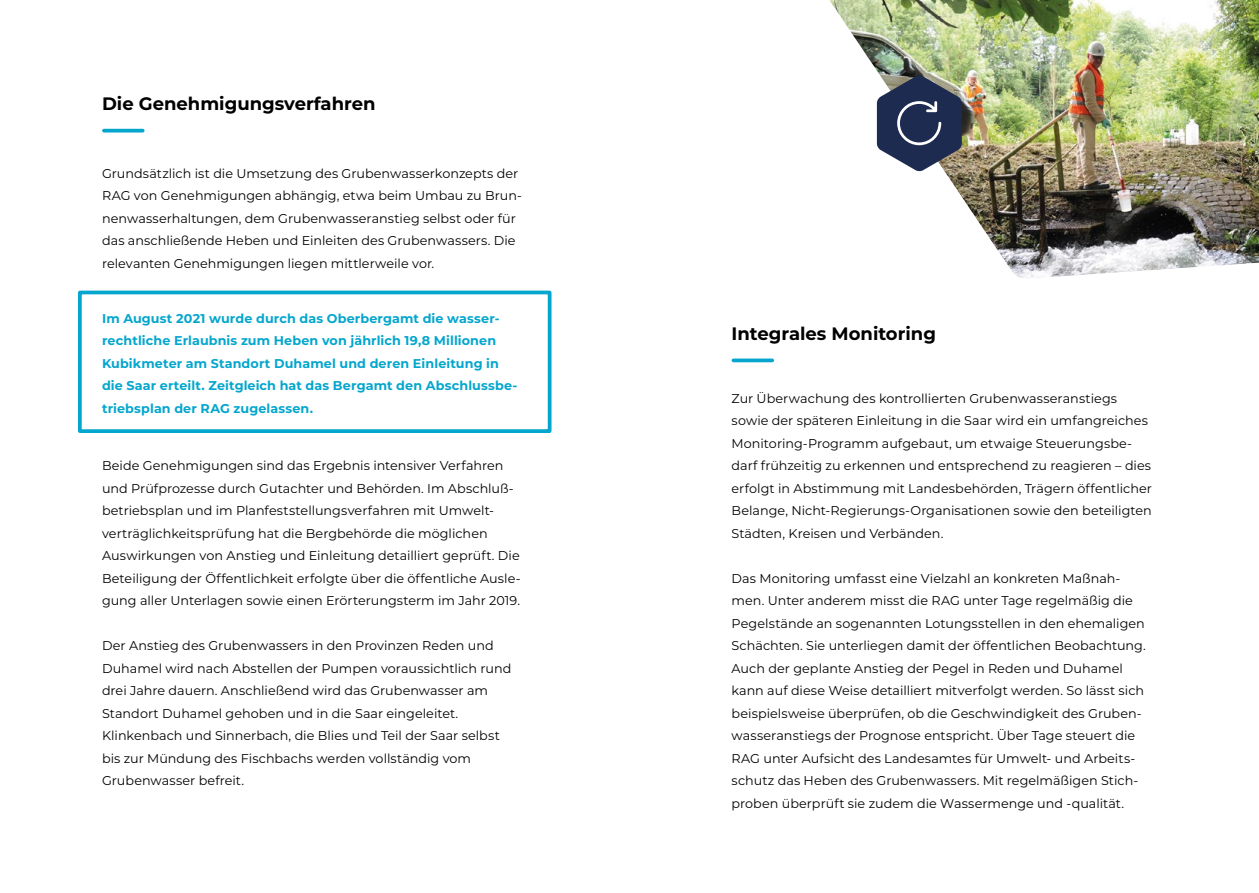
<style>
.page{position:relative;width:1259px;height:893px;background:#fff}
.page>*{position:absolute;margin:0;border:0;box-sizing:border-box;transform-origin:0 0}
.t1{font:700 18px "Montserrat";color:#000}
.t2{font:12.75px/22.5px "Montserrat";color:#000}
.t3{font:700 12.75px/22.5px "Montserrat";letter-spacing:.01em;color:#05a6ce}
</style>
<div class="page">
<svg style="left:104px;top:129px;width:39px;height:4px"></svg>
<img style="left:829px;top:0;width:430px;height:278px">
<hr style="left:733px;top:359px;width:39px;height:3px;background:#05a6ce">
<div style="left:78px;top:291px;width:473px;height:142px;border:4px solid #05a6ce"></div>
<svg style="left:877px;top:75px;width:85px;height:96px;background:#4f586f"></svg>
<h1 class="t1" style="left:102px;top:91px;width:275px">Die Genehmigungsverfahren</h1>
<p class="t2" style="left:102px;top:161px;width:421px">Grundsätzlich ist die Umsetzung des Grubenwasserkonzepts der RAG von Genehmigungen abhängig, etwa beim Umbau zu Brun&shy;nenwasserhaltungen, dem Grubenwasseranstieg selbst oder für das anschließende Heben und Einleiten des Grubenwassers. Die relevanten Genehmigungen liegen mittlerweile vor.</p>
<p class="t3" style="left:102px;top:307px;width:417px">Im August 2021 wurde durch das Oberbergamt die wasser&shy;rechtliche Erlaubnis zum Heben von jährlich 19,8 Millionen Kubikmeter am Standort Duhamel und deren Einleitung in die Saar erteilt. Zeitgleich hat das Bergamt den Abschlussbe&shy;triebsplan der RAG zugelassen.</p>
<p class="t2" style="left:102px;top:454px;width:420px">Beide Genehmigungen sind das Ergebnis intensiver Verfahren und Prüfprozesse durch Gutachter und Behörden. Im Abschluß&shy;betriebsplan und im Planfeststellungsverfahren mit Umwelt&shy;verträglichkeitsprüfung hat die Bergbehörde die möglichen Auswirkungen von Anstieg und Einleitung detailliert geprüft. Die Beteiligung der Öffentlichkeit erfolgte über die öffentliche Ausle&shy;gung aller Unterlagen sowie einen Erörterungsterm im Jahr 2019.</p>
<p class="t2" style="left:102px;top:634px;width:411px">Der Anstieg des Grubenwassers in den Provinzen Reden und Duhamel wird nach Abstellen der Pumpen voraussichtlich rund drei Jahre dauern. Anschließend wird das Grubenwasser am Standort Duhamel gehoben und in die Saar eingeleitet.<br>Klinkenbach und Sinnerbach, die Blies und Teil der Saar selbst bis zur Mündung des Fischbachs werden vollständig vom Grubenwasser befreit.</p>
<h1 class="t1" style="left:731px;top:320px;width:206px">Integrales Monitoring</h1>
<p class="t2" style="left:731px;top:386px;width:422px">Zur Überwachung des kontrollierten Grubenwasseranstiegs sowie der späteren Einleitung in die Saar wird ein umfangreiches Monitoring-Programm aufgebaut, um etwaige Steuerungsbe&shy;darf frühzeitig zu erkennen und entsprechend zu reagieren – dies erfolgt in Abstimmung mit Landesbehörden, Trägern öffentlicher Belange, Nicht-Regierungs-Organisationen sowie den beteiligten Städten, Kreisen und Verbänden.</p>
<p class="t2" style="left:731px;top:566px;width:416px">Das Monitoring umfasst eine Vielzahl an konkreten Maßnah&shy;men. Unter anderem misst die RAG unter Tage regelmäßig die Pegelstände an sogenannten Lotungsstellen in den ehemaligen Schächten. Sie unterliegen damit der öffentlichen Beobachtung.<br>Auch der geplante Anstieg der Pegel in Reden und Duhamel kann auf diese Weise detailliert mitverfolgt werden. So lässt sich beispielsweise überprüfen, ob die Geschwindigkeit des Gruben&shy;wasseranstiegs der Prognose entspricht. Über Tage steuert die RAG unter Aufsicht des Landesamtes für Umwelt- und Arbeits&shy;schutz das Heben des Grubenwassers. Mit regelmäßigen Stich&shy;proben überprüft sie zudem die Wassermenge und -qualität.</p>
</div>
